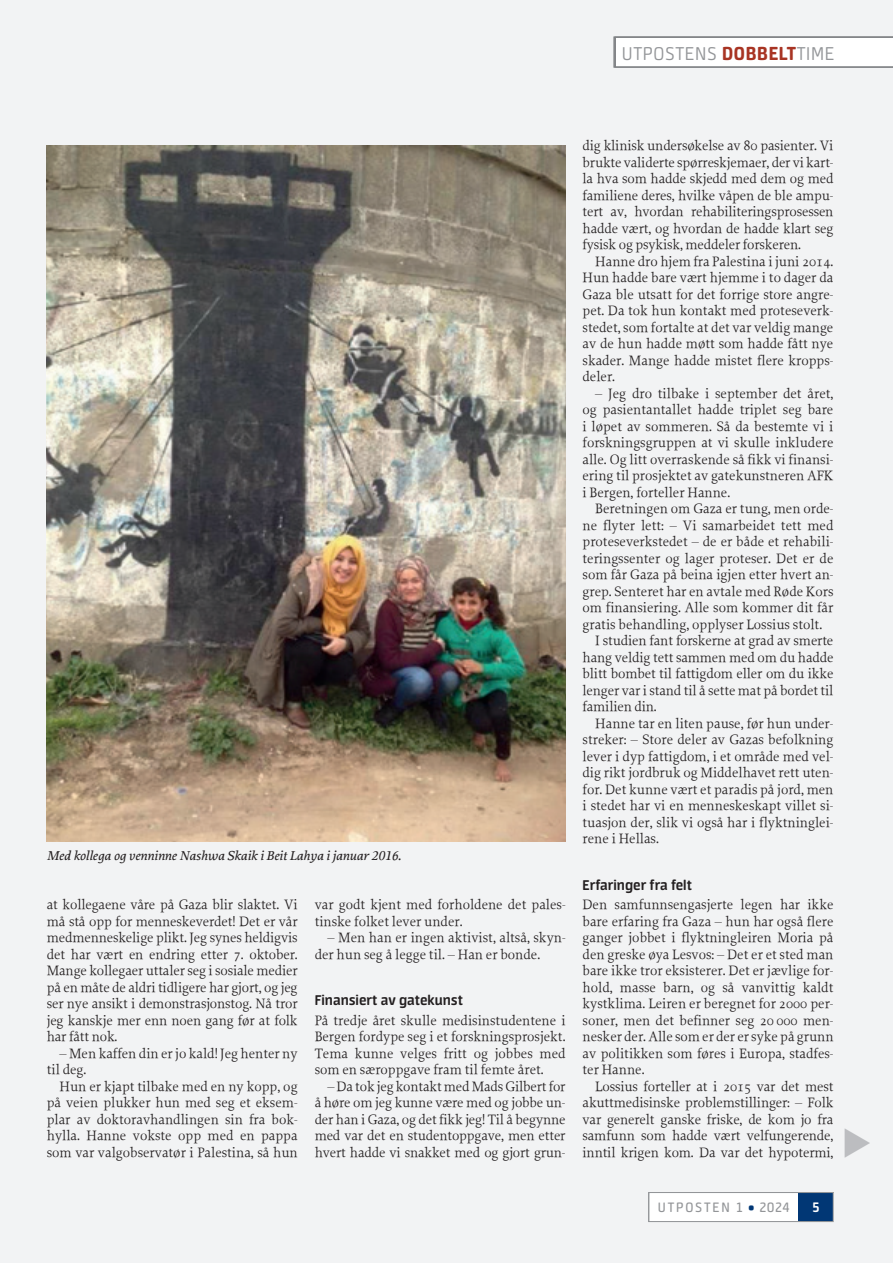
<style>
.page{position:relative;width:893px;height:1263px;background:#f2f3f4}
.page>*{position:absolute;margin:0;border:0;box-sizing:border-box;transform-origin:0 0}
.t1{font:300 21px "Neuron";letter-spacing:.03em;color:#939598}
.t2{font:700 15.75px "Neuron";color:#231f20}
.t3{font:15.3px "Neuron";letter-spacing:.115em;color:#939598}
.t4{font:700 15.3px "Neuron";color:#fff}
.t5{font:14.25px/16.5px "Proforma";color:#231f20;text-align:justify}
.t6{font:italic 500 13.5px "Proforma";color:#231f20}
.s1{font-weight:800;color:#a83423}
.s2{font-weight:900;color:#013775}
</style>
<div class="page">
<svg style="left:613px;top:36px;width:280px;height:32px"></svg>
<div style="left:650px;top:1192px;width:183px;height:29px;background:#fff"></div>
<div style="left:799px;top:1192px;width:34px;height:29px;background:#013775"></div>
<div style="left:648px;top:1192px;width:185px;height:30px;border:1px solid #939598"></div>
<img style="left:47px;top:145px;width:519px;height:697px">
<h1 class="t1" style="left:622px;top:42px;width:214px">UTPOSTENS <span class="s1">DOBBELT</span>TIME</h1>
<p class="t6" style="left:47px;top:847px;width:356px">Med kollega og venninne Nashwa Skaik i Beit Lahya i januar 2016.</p>
<p class="t5" style="left:47px;top:896px;width:252px">at kollegaene våre på Gaza blir slaktet. Vi må stå opp for menneskeverdet! Det er vår medmenneskelige plikt. Jeg synes heldigvis det har vært en endring etter 7. oktober.<br>Mange kollegaer uttaler seg i sosiale medier på en måte de aldri tidligere har gjort, og jeg ser nye ansikt i demonstrasjonstog. Nå tror jeg kanskje mer enn noen gang før at folk har fått nok.</p>
<p class="t5" style="left:47px;top:1045px;width:252px;text-indent:13px">– Men kaffen din er jo kald! Jeg henter ny til deg.</p>
<p class="t5" style="left:47px;top:1078px;width:252px;text-indent:13px">Hun er kjapt tilbake med en ny kopp, og på veien plukker hun med seg et eksem&shy;plar av doktoravhandlingen sin fra bok&shy;hylla. Hanne vokste opp med en pappa som var valgobservatør i Palestina, så hun</p>
<p class="t5" style="left:315px;top:896px;width:252px">var godt kjent med forholdene det pales&shy;tinske folket lever under.</p>
<p class="t5" style="left:315px;top:929px;width:252px;text-indent:13px">– Men han er ingen aktivist, altså, skyn&shy;der hun seg å legge til. – Han er bonde.</p>
<p class="t2" style="left:315px;top:991px;width:150px">Finansiert av gatekunst</p>
<p class="t5" style="left:315px;top:1012px;width:252px">På tredje året skulle medisinstudentene i Bergen fordype seg i et forskningsprosjekt.<br>Tema kunne velges fritt og jobbes med som en særoppgave fram til femte året.</p>
<p class="t5" style="left:315px;top:1078px;width:252px;text-indent:13px">– Da tok jeg kontakt med Mads Gilbert for å høre om jeg kunne være med og jobbe un&shy;der han i Gaza, og det fikk jeg! Til å begynne med var det en studentoppgave, men etter hvert hadde vi snakket med og gjort grun-</p>
<p class="t5" style="left:583px;top:137px;width:252px">dig klinisk undersøkelse av 80 pasienter. Vi brukte validerte spørreskjemaer, der vi kart&shy;la hva som hadde skjedd med dem og med familiene deres, hvilke våpen de ble ampu&shy;tert av, hvordan rehabiliteringsprosessen hadde vært, og hvordan de hadde klart seg fysisk og psykisk, meddeler forskeren.</p>
<p class="t5" style="left:583px;top:253px;width:252px;text-indent:13px">Hanne dro hjem fra Palestina i juni 2014.<br>Hun hadde bare vært hjemme i to dager da Gaza ble utsatt for det forrige store angre&shy;pet. Da tok hun kontakt med proteseverk&shy;stedet, som fortalte at det var veldig mange av de hun hadde møtt som hadde fått nye skader. Mange hadde mistet flere kropps&shy;deler.</p>
<p class="t5" style="left:583px;top:385px;width:252px;text-indent:13px">– Jeg dro tilbake i september det året, og pasientantallet hadde triplet seg bare i løpet av sommeren. Så da bestemte vi i forskningsgruppen at vi skulle inkludere alle. Og litt overraskende så fikk vi finansi&shy;ering til prosjektet av gatekunstneren AFK i Bergen, forteller Hanne.</p>
<p class="t5" style="left:595px;top:500px;width:240px">Beretningen om Gaza er tung, men orde-</p>
<p class="t5" style="left:583px;top:517px;width:252px">ne flyter lett: – Vi samarbeidet tett med</p>
<p class="t5" style="left:583px;top:533px;width:252px">proteseverkstedet – de er både et rehabili-</p>
<p class="t5" style="left:583px;top:550px;width:252px">teringssenter og lager proteser. Det er de</p>
<p class="t5" style="left:583px;top:566px;width:252px">som får Gaza på beina igjen etter hvert an-</p>
<p class="t5" style="left:583px;top:583px;width:252px">grep. Senteret har en avtale med Røde Kors</p>
<p class="t5" style="left:583px;top:599px;width:252px">om finansiering. Alle som kommer dit får</p>
<p class="t5" style="left:583px;top:616px;width:241px">gratis behandling, opplyser Lossius stolt.</p>
<p class="t5" style="left:595px;top:632px;width:240px">I studien fant forskerne at grad av smerte</p>
<p class="t5" style="left:583px;top:649px;width:252px">hang veldig tett sammen med om du hadde</p>
<p class="t5" style="left:583px;top:665px;width:252px">blitt bombet til fattigdom eller om du ikke</p>
<p class="t5" style="left:583px;top:682px;width:252px">lenger var i stand til å sette mat på bordet til</p>
<p class="t5" style="left:583px;top:698px;width:76px">familien din.</p>
<p class="t5" style="left:595px;top:715px;width:240px">Hanne tar en liten pause, før hun under-</p>
<p class="t5" style="left:583px;top:731px;width:252px">streker: – Store deler av Gazas befolkning</p>
<p class="t5" style="left:583px;top:748px;width:252px">lever i dyp fattigdom, i et område med vel-</p>
<p class="t5" style="left:583px;top:764px;width:252px">dig rikt jordbruk og Middelhavet rett uten-</p>
<p class="t5" style="left:583px;top:781px;width:252px">for. Det kunne vært et paradis på jord, men</p>
<p class="t5" style="left:583px;top:797px;width:252px">i stedet har vi en menneskeskapt villet si-</p>
<p class="t5" style="left:583px;top:814px;width:252px">tuasjon der, slik vi også har i flyktninglei-</p>
<p class="t5" style="left:583px;top:830px;width:78px">rene i Hellas.</p>
<p class="t2" style="left:583px;top:876px;width:111px">Erfaringer fra felt</p>
<p class="t5" style="left:583px;top:896px;width:252px">Den samfunnsengasjerte legen har ikke bare erfaring fra Gaza – hun har også flere ganger jobbet i flyktningleiren Moria på den greske øya Lesvos: – Det er et sted man bare ikke tror eksisterer. Det er jævlige for&shy;hold, masse barn, og så vanvittig kaldt kystklima. Leiren er beregnet for 2000 per&shy;soner, men det befinner seg 20 000 men&shy;nesker der. Alle som er der er syke på grunn av politikken som føres i Europa, stadfes&shy;ter Hanne.</p>
<p class="t5" style="left:583px;top:1078px;width:252px;text-indent:13px">Lossius forteller at i 2015 var det mest akuttmedisinske problemstillinger: – Folk var generelt ganske friske, de kom jo fra samfunn som hadde vært velfungerende, inntil krigen kom. Da var det hypotermi,</p>
<p class="t3" style="left:658px;top:1199px;width:133px">UTPOSTEN 1 <span class="s2">•</span> 2024</p>
<p class="t4" style="left:812px;top:1198px;width:9px">5</p>
</div>
